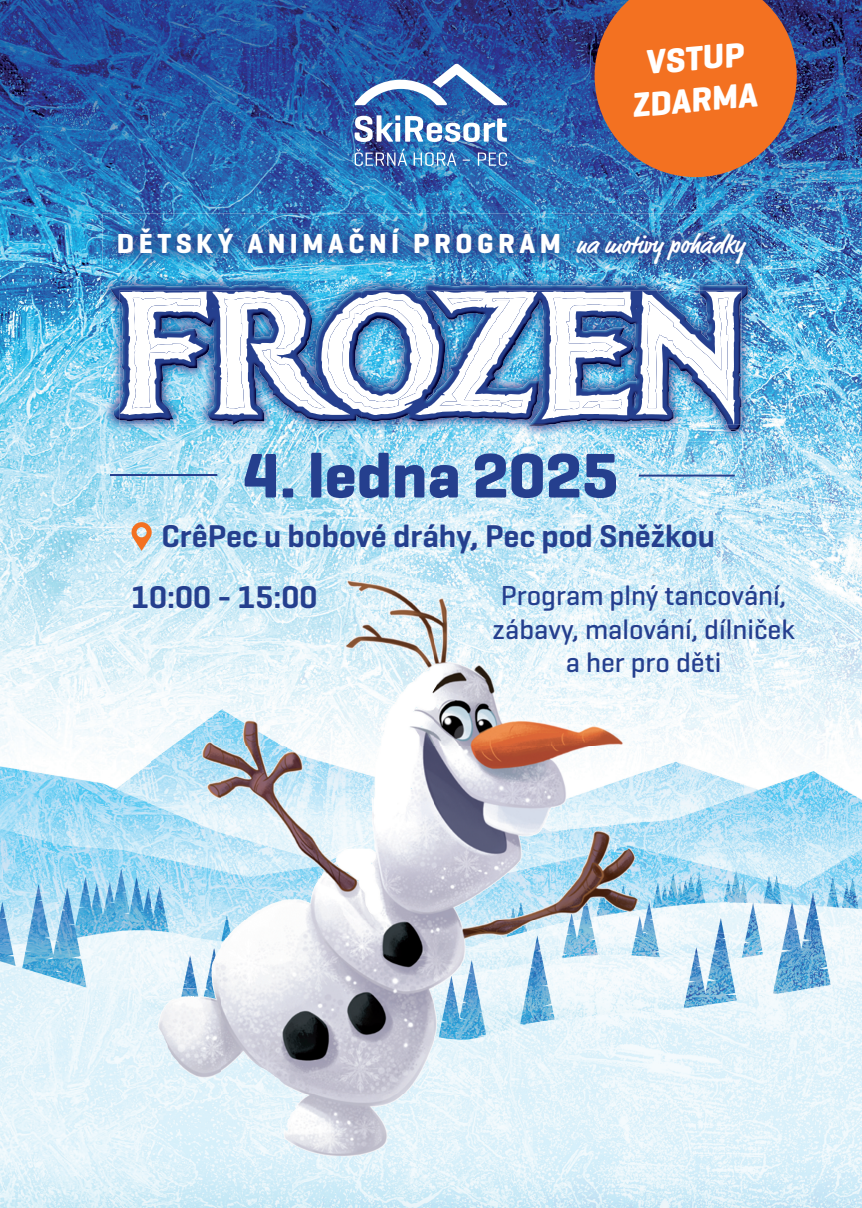
<style>
.page{position:relative;width:862px;height:1208px;background:#fff}
.page>*{position:absolute;margin:0;border:0;box-sizing:border-box;transform-origin:0 0}
.t1{font:700 64px "Geogrotesque";color:#253f8e}
.t2{font:700 34.7px/41.7px "Geogrotesque";color:#fff;text-align:center}
.t3{font:600 32px "Geogrotesque";color:#253f8e}
.t4{font:500 28px/33.6px "Geogrotesque";color:#253f8e;text-align:center}
.t5{font:700 28px "Geogrotesque";letter-spacing:.16em;color:#fff}
.s1{font-family:"Market Pro";font-size:25px}
</style>
<div class="page">
<img style="left:0;top:0;width:861px;height:1207px">
<svg style="left:354px;top:115px;width:153px;height:27px"></svg>
<svg style="left:354px;top:149px;width:53px;height:17px"></svg>
<svg style="left:413px;top:152px;width:43px;height:14px"></svg>
<svg style="left:462px;top:159px;width:8px;height:2px"></svg>
<svg style="left:478px;top:152px;width:29px;height:14px"></svg>
<svg style="left:354px;top:63px;width:153px;height:42px"></svg>
<svg style="left:131px;top:522px;width:21px;height:28px"></svg>
<svg style="left:594px;top:0;width:202px;height:177px;background:#d26c36"></svg>
<img style="left:100px;top:273px;width:380px;height:34px">
<img style="left:100px;top:307px;width:34px;height:134px">
<img style="left:724px;top:307px;width:34px;height:134px">
<img style="left:134px;top:424px;width:590px;height:17px">
<img style="left:426px;top:284px;width:321px;height:16px">
<img style="left:110px;top:285px;width:184px;height:16px">
<img style="left:363px;top:286px;width:46px;height:4px">
<img style="left:114px;top:404px;width:6px;height:16px">
<svg style="left:727px;top:424px;width:13px;height:7px"></svg>
<svg style="left:529px;top:424px;width:18px;height:1px"></svg>
<img style="left:294px;top:290px;width:69px;height:103px">
<img style="left:224px;top:297px;width:61px;height:111px">
<img style="left:327px;top:298px;width:98px;height:111px">
<img style="left:329px;top:300px;width:210px;height:121px">
<img style="left:738px;top:324px;width:3px;height:100px">
<img style="left:253px;top:314px;width:19px;height:23px">
<img style="left:120px;top:317px;width:112px;height:107px">
<img style="left:261px;top:349px;width:64px;height:59px">
<img style="left:547px;top:401px;width:180px;height:23px">
<img style="left:582px;top:401px;width:39px;height:7px">
<img style="left:120px;top:290px;width:89px;height:131px">
<img style="left:708px;top:290px;width:33px;height:34px">
<img style="left:634px;top:323px;width:94px;height:85px">
<img style="left:361px;top:402px;width:35px;height:19px">
<img style="left:425px;top:290px;width:283px;height:111px">
<img style="left:343px;top:306px;width:77px;height:96px">
<img style="left:151px;top:573px;width:494px;height:590px">
<img style="left:103px;top:213px;width:658px;height:66px">
<img style="left:103px;top:273px;width:655px;height:6px">
<hr style="left:110px;top:474px;width:107px;height:2px;background:#253f8e">
<hr style="left:638px;top:474px;width:96px;height:2px;background:#253f8e">
<p class="t2" style="left:626px;top:43px;width:127px;rotate:-5deg">VSTUP<br>ZDARMA</p>
<p class="t5" style="left:117px;top:226px;width:629px">DĚTSKÝ ANIMAČNÍ PROGRAM <span class="s1">na motivy pohádky</span></p>
<h1 class="t1" style="left:243px;top:435px;width:377px">4. ledna 2025</h1>
<p class="t3" style="left:162px;top:516px;width:555px">CrêPec u bobové dráhy, Pec pod Sněžkou</p>
<p class="t3" style="left:131px;top:577px;width:188px">10:00 - 15:00</p>
<p class="t4" style="left:492px;top:578px;width:303px">Program plný tancování, zábavy, malování, dílniček a her pro děti</p>
</div>
